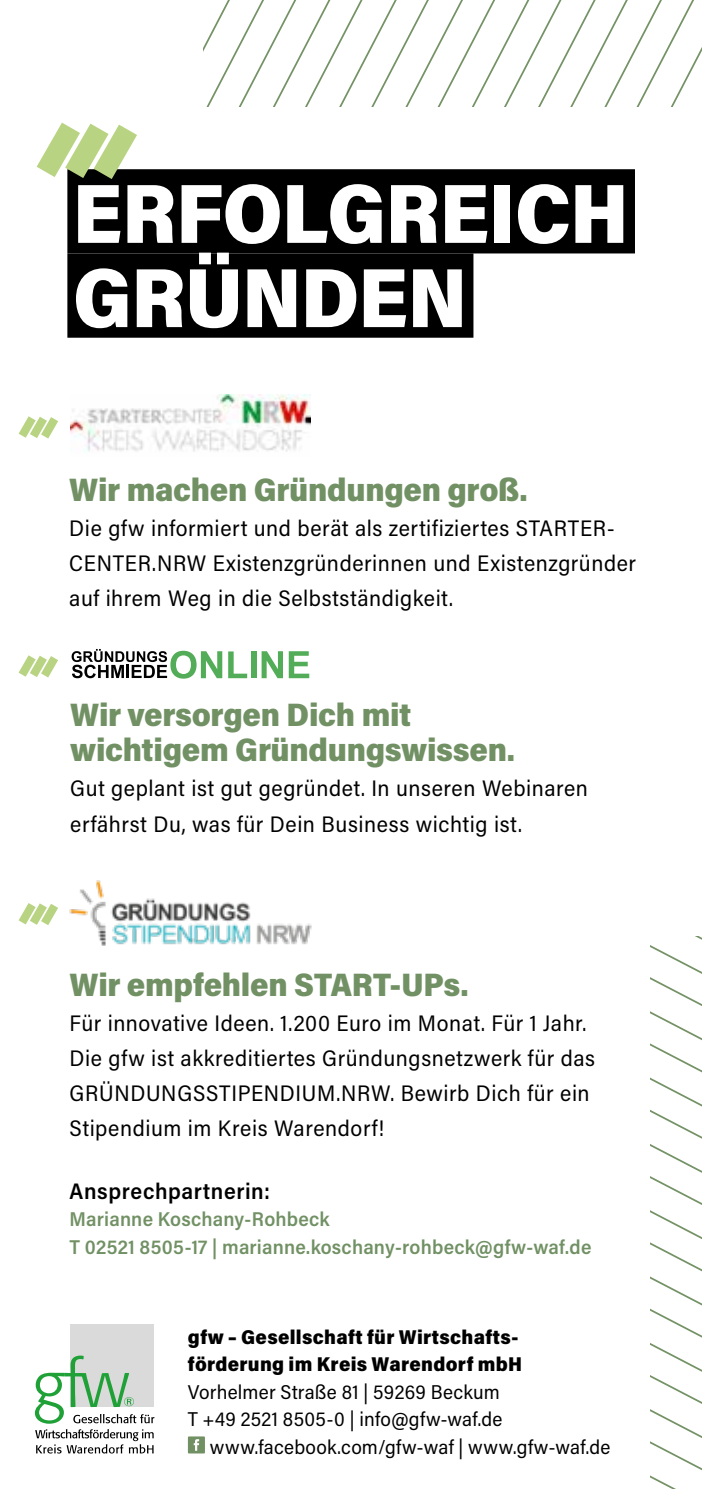
<style>
.page{position:relative;width:702px;height:1489px;background:#fff}
.page>*{position:absolute;margin:0;border:0;box-sizing:border-box;transform-origin:0 0}
.t1{font:900 84.25px/84.2px "Acumin Pro Semi Cond";letter-spacing:-.01em;color:#fff}
.t2{font:900 32.5px/35px "Acumin Pro Semi Cond";letter-spacing:-.01em;color:#719164}
.t3{font:22.5px/35px "Acumin Pro Semi Cond";letter-spacing:.025em;color:#000}
.t4{font:600 22.5px "Acumin Pro Semi Cond";letter-spacing:.03em;color:#000}
.t5{font:20px "Acumin Pro Semi Cond";letter-spacing:.015em;color:#000}
.t6{font:600 20px/27.5px "Acumin Pro Semi Cond";letter-spacing:.01em;color:#719164}
.t7{font:900 20px/27.5px "Acumin Pro Semi Cond";letter-spacing:.015em;color:#000}
</style>
<div class="page">
<div style="left:67px;top:169px;width:568px;height:84px;background:#000"></div>
<div style="left:67px;top:253px;width:406px;height:85px;background:#000"></div>
<div style="left:71px;top:1324px;width:83px;height:82px;background:#dadada"></div>
<svg style="left:35px;top:1355px;width:119px;height:98px"></svg>
<div style="left:188px;top:1436px;width:17px;height:17px;background:#719164"></div>
<svg style="left:194px;top:1439px;width:5px;height:11px"></svg>
<svg style="left:72px;top:649px;width:150px;height:29px"></svg>
<svg style="left:228px;top:651px;width:19px;height:27px"></svg>
<div style="left:251px;top:651px;width:5px;height:27px;background:#53ad58"></div>
<svg style="left:261px;top:651px;width:22px;height:27px"></svg>
<svg style="left:289px;top:651px;width:20px;height:27px"></svg>
<svg style="left:650px;top:936px;width:52px;height:552px"></svg>
<svg style="left:36px;top:122px;width:120px;height:80px"></svg>
<svg style="left:18px;top:416px;width:40px;height:23px"></svg>
<svg style="left:18px;top:655px;width:40px;height:23px"></svg>
<svg style="left:18px;top:903px;width:40px;height:22px"></svg>
<svg style="left:204px;top:0;width:498px;height:106px"></svg>
<img style="left:69px;top:880px;width:243px;height:66px">
<img style="left:71px;top:394px;width:239px;height:58px">
<h1 class="t1" style="left:73px;top:167px;width:557px">ERFOLGREICH<br>GRÜNDEN</h1>
<h2 class="t2" style="left:69px;top:471px;width:459px">Wir machen Gründungen groß.</h2>
<p class="t3" style="left:69px;top:510px;width:568px">Die gfw informiert und berät als zertifiziertes STARTER-<br>CENTER.NRW Existenzgründerinnen und Existenzgründer auf ihrem Weg in die Selbstständigkeit.</p>
<h2 class="t2" style="left:70px;top:696px;width:446px">Wir versorgen Dich mit wichtigem Gründungswissen.</h2>
<p class="t3" style="left:70px;top:770px;width:519px">Gut geplant ist gut gegründet. In unseren Webinaren erfährst Du, was für Dein Business wichtig ist.</p>
<h2 class="t2" style="left:69px;top:965px;width:400px">Wir empfehlen START-UPs.</h2>
<p class="t3" style="left:69px;top:1004px;width:527px">Für innovative Ideen. 1.200 Euro im Monat. Für 1 Jahr.<br>Die gfw ist akkreditiertes Gründungsnetzwerk für das GRÜNDUNGSSTIPENDIUM.NRW. Bewirb Dich für ein Stipendium im Kreis Warendorf!</p>
<p class="t4" style="left:69px;top:1174px;width:202px">Ansprechpartnerin:</p>
<p class="t6" style="left:69px;top:1204px;width:523px">Marianne Koschany-Rohbeck<br>T 02521 8505-17 | marianne.koschany-rohbeck@gfw-waf.de</p>
<p class="t7" style="left:188px;top:1321px;width:336px">gfw – Gesellschaft für Wirtschafts&shy;förderung im Kreis Warendorf mbH</p>
<p class="t5" style="left:188px;top:1377px;width:313px">Vorhelmer Straße 81 | 59269 Beckum</p>
<p class="t5" style="left:188px;top:1405px;width:316px">T +49 2521 8505-0 | info@gfw-waf.de</p>
<p class="t5" style="left:210px;top:1432px;width:402px">www.facebook.com/gfw-waf | www.gfw-waf.de</p>
</div>
